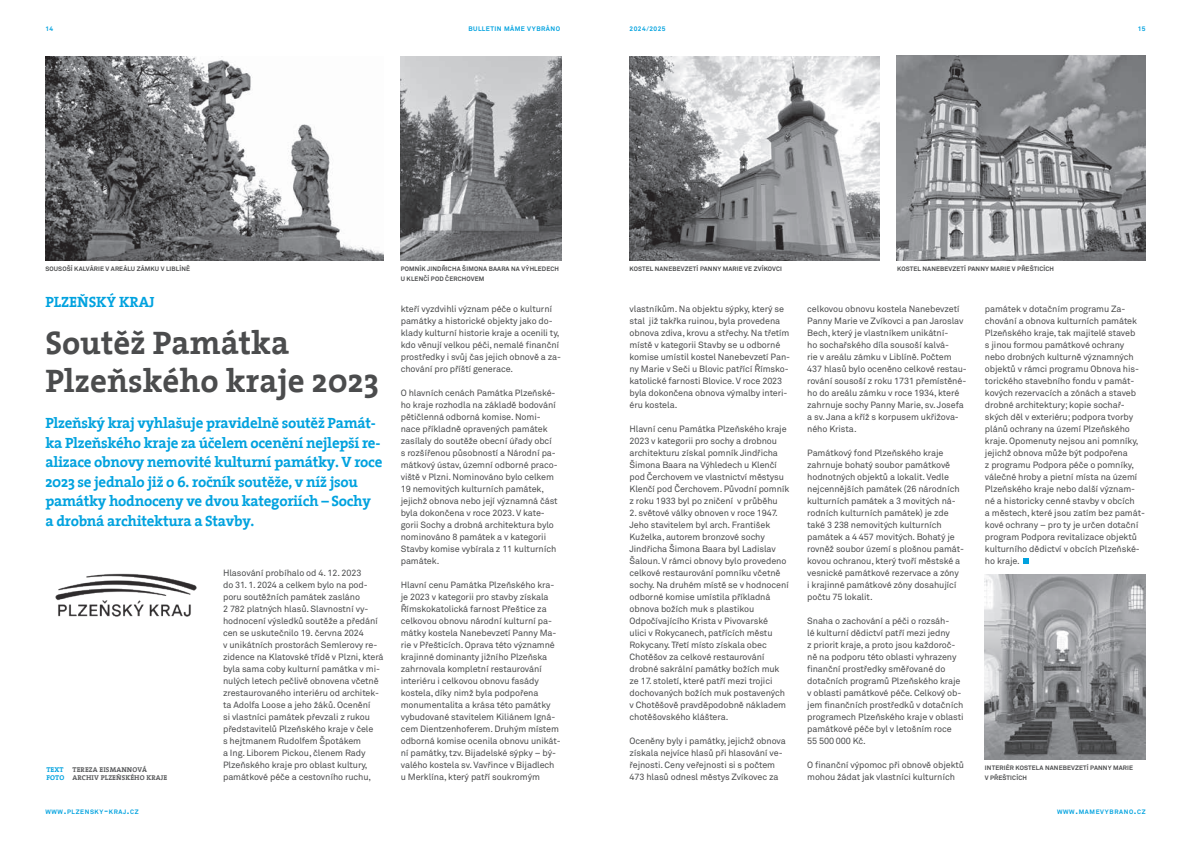
<style>
.page{position:relative;width:1191px;height:842px;background:#fff}
.page>*{position:absolute;margin:0;border:0;box-sizing:border-box;transform-origin:0 0}
.t1{font:700 33px/38px "The Serif";color:#4b4c4d}
.t2{font:700 15px/19.5px "The Serif";letter-spacing:-.02em;color:#00a2df}
.t3{font:700 15px "The Serif";color:#00a2df}
.t4{font:9px/12px "Akkurat CE";letter-spacing:-.01em;color:#4b4c4d}
.t5{font:700 7px/8.4px "The Serif";letter-spacing:.02em;color:#57585a}
.t6{font:700 7px "The Serif";color:#00a2df}
.t7{font:700 6.5px "Akkurat CE";letter-spacing:.07em;color:#00a2df}
.t8{font:700 6.3px/10px "Akkurat CE";letter-spacing:.02em;color:#4b4c4d}
.t9{font:700 6.3px "Akkurat CE";letter-spacing:.1em;color:#00a2df}
.s1{color:#00a2df}
.s2{font-size:9px}
</style>
<div class="page">
<img style="left:45px;top:57px;width:339px;height:204px">
<img style="left:401px;top:57px;width:160px;height:204px">
<img style="left:629px;top:57px;width:250px;height:204px">
<img style="left:896px;top:56px;width:249px;height:205px">
<svg style="left:1023px;top:558px;width:6px;height:6px"></svg>
<img style="left:985px;top:575px;width:160px;height:185px">
<img style="left:55px;top:573px;width:142px;height:44px">
<p class="t7" style="left:468px;top:24px;width:93px">BULLETIN MÁME VYBRÁNO</p>
<p class="t7" style="left:629px;top:24px;width:38px">2024/2025</p>
<p class="t7" style="left:45px;top:24px;width:9px">14</p>
<p class="t7" style="left:1137px;top:24px;width:9px">15</p>
<p class="t8" style="left:45px;top:264px;width:146px">SOUSOŠÍ KALVÁRIE V AREÁLU ZÁMKU V LIBLÍNĚ</p>
<p class="t8" style="left:401px;top:264px;width:160px">POMNÍK JINDŘICHA ŠIMONA BAARA NA VÝHLEDECH<br>U KLENČÍ POD ČERCHOVEM</p>
<p class="t8" style="left:629px;top:264px;width:154px">KOSTEL NANEBEVZETÍ PANNY MARIE VE ZVÍKOVCI</p>
<p class="t8" style="left:897px;top:264px;width:158px">KOSTEL NANEBEVZETÍ PANNY MARIE V PŘEŠTICÍCH</p>
<h2 class="t3" style="left:45px;top:290px;width:111px">PLZEŇSKÝ KRAJ</h2>
<h1 class="t1" style="left:45px;top:323px;width:335px">Soutěž Památka<br>Plzeňského kraje 2023</h1>
<p class="t2" style="left:45px;top:413px;width:338px">Plzeňský kraj vyhlašuje pravidelně soutěž Památ&shy;ka Plzeňského kraje za účelem ocenění nejlepší re&shy;alizace obnovy nemovité kulturní památky. V roce 2023 se jednalo již o 6. ročník soutěže, v níž jsou památky hodnoceny ve dvou kategoriích – Sochy a drobná architektura a Stavby.</p>
<p class="t5" style="left:46px;top:765px;width:123px;text-indent:26px">TEREZA EISMANNOVÁ<br><span class="s1">FOTO</span> ARCHIV PLZEŇSKÉHO KRAJE</p>
<p class="t6" style="left:46px;top:763px;width:19px">TEXT</p>
<p class="t9" style="left:45px;top:808px;width:95px">WWW<span class="s2">.</span>PLZENSKY<span class="s2">-</span>KRAJ<span class="s2">.</span>CZ</p>
<p class="t4" style="left:223px;top:567px;width:162px">Hlasování probíhalo od 4. 12. 2023<br>do 31. 1. 2024 a celkem bylo na pod&shy;poru soutěžních památek zasláno<br>2 782 platných hlasů. Slavnostní vy&shy;hodnocení výsledků soutěže a předání cen se uskutečnilo 19. června 2024<br>v unikátních prostorách Semlerovy re&shy;zidence na Klatovské třídě v Plzni, která byla sama coby kulturní památka v mi&shy;nulých letech pečlivě obnovena včetně zrestaurovaného interiéru od architek&shy;ta Adolfa Loose a jeho žáků. Ocenění<br>si vlastníci památek převzali z rukou představitelů Plzeňského kraje v čele<br>s hejtmanem Rudolfem Špotákem<br>a Ing. Liborem Pickou, členem Rady Plzeňského kraje pro oblast kultury, památkové péče a cestovního ruchu,</p>
<p class="t4" style="left:401px;top:303px;width:162px">kteří vyzdvihli význam péče o kulturní památky a historické objekty jako do&shy;klady kulturní historie kraje a ocenili ty, kdo věnují velkou péči, nemalé finanční prostředky i svůj čas jejich obnově a za&shy;chování pro příští generace.</p>
<p class="t4" style="left:401px;top:387px;width:158px">O hlavních cenách Památka Plzeňské&shy;ho kraje rozhodla na základě bodování pětičlenná odborná komise. Nomi&shy;nace příkladně opravených památek zasílaly do soutěže obecní úřady obcí s rozšířenou působností a Národní pa&shy;mátkový ústav, územní odborné praco&shy;viště v Plzni. Nominováno bylo celkem 19 nemovitých kulturních památek, jejichž obnova nebo její významná část byla dokončena v roce 2023. V kate&shy;gorii Sochy a drobná architektura bylo nominováno 8 památek a v kategorii Stavby komise vybírala z 11 kulturních památek.</p>
<p class="t4" style="left:401px;top:579px;width:161px">Hlavní cenu Památka Plzeňského kra&shy;je 2023 v kategorii pro stavby získala Římskokatolická farnost Přeštice za celkovou obnovu národní kulturní pa&shy;mátky kostela Nanebevzetí Panny Ma&shy;rie v Přešticích. Oprava této významné krajinné dominanty jižního Plzeňska zahrnovala kompletní restaurování interiéru i celkovou obnovu fasády kostela, díky nimž byla podpořena monumentalita a krása této památky vybudované stavitelem Kiliánem Igná&shy;cem Dientzenhoferem. Druhým místem odborná komise ocenila obnovu unikát&shy;ní památky, tzv. Bijadelské sýpky – bý&shy;valého kostela sv. Vavřince v Bijadlech u Merklína, který patří soukromým</p>
<p class="t4" style="left:629px;top:303px;width:162px">vlastníkům. Na objektu sýpky, který se stal již takřka ruinou, byla provedena obnova zdiva, krovu a střechy. Na třetím místě v kategorii Stavby se u odborné komise umístil kostel Nanebevzetí Pan&shy;ny Marie v Seči u Blovic patřící Římsko&shy;katolické farnosti Blovice. V roce 2023 byla dokončena obnova výmalby interi&shy;éru kostela.</p>
<p class="t4" style="left:629px;top:423px;width:161px">Hlavní cenu Památka Plzeňského kraje 2023 v kategorii pro sochy a drobnou architekturu získal pomník Jindřicha Šimona Baara na Výhledech u Klenčí pod Čerchovem ve vlastnictví městysu Klenčí pod Čerchovem. Původní pomník z roku 1933 byl po zničení v průběhu</p>
<p class="t4" style="left:629px;top:507px;width:161px">2. světové války obnoven v roce 1947.<br>Jeho stavitelem byl arch. František Kuželka, autorem bronzové sochy Jindřicha Šimona Baara byl Ladislav Šaloun. V rámci obnovy bylo provedeno celkové restaurování pomníku včetně sochy. Na druhém místě se v hodnocení odborné komise umístila příkladná obnova božích muk s plastikou Odpočívajícího Krista v Pivovarské<br>ulici v Rokycanech, patřících městu Rokycany. Třetí místo získala obec Chotěšov za celkové restaurování drobné sakrální památky božích muk ze 17. století, které patří mezi trojici dochovaných božích muk postavených v Chotěšově pravděpodobně nákladem chotěšovského kláštera.</p>
<p class="t4" style="left:629px;top:735px;width:158px">Oceněny byly i památky, jejichž obnova získala nejvíce hlasů při hlasování ve&shy;řejnosti. Ceny veřejnosti si s počtem 473 hlasů odnesl městys Zvíkovec za</p>
<p class="t4" style="left:807px;top:303px;width:160px">celkovou obnovu kostela Nanebevzetí Panny Marie ve Zvíkovci a pan Jaroslav Bech, který je vlastníkem unikátní-<br>ho sochařského díla sousoší kalvá-<br>rie v areálu zámku v Liblíně. Počtem 437 hlasů bylo oceněno celkové restau&shy;rování sousoší z roku 1731 přemístěné&shy;ho do areálu zámku v roce 1934, které zahrnuje sochy Panny Marie, sv. Josefa a sv. Jana a kříž s korpusem ukřižova&shy;ného Krista.</p>
<p class="t4" style="left:807px;top:447px;width:158px">Památkový fond Plzeňského kraje zahrnuje bohatý soubor památkově hodnotných objektů a lokalit. Vedle nejcennějších památek (26 národních kulturních památek a 3 movitých ná&shy;rodních kulturních památek) je zde také 3 238 nemovitých kulturních památek a 4 457 movitých. Bohatý je rovněž soubor území s plošnou památ&shy;kovou ochranou, který tvoří městské a vesnické památkové rezervace a zóny<br>i krajinné památkové zóny dosahující počtu 75 lokalit.</p>
<p class="t4" style="left:807px;top:615px;width:158px">Snaha o zachování a péči o rozsáh-<br>lé kulturní dědictví patří mezi jedny<br>z priorit kraje, a proto jsou každoroč&shy;ně na podporu této oblasti vyhrazeny finanční prostředky směřované do dotačních programů Plzeňského kraje v oblasti památkové péče. Celkový ob&shy;jem finančních prostředků v dotačních programech Plzeňského kraje v oblasti památkové péče byl v letošním roce 55 500 000 Kč.</p>
<p class="t4" style="left:807px;top:759px;width:158px">O finanční výpomoc při obnově objektů mohou žádat jak vlastníci kulturních</p>
<p class="t4" style="left:985px;top:303px;width:161px">památek v dotačním programu Za&shy;chování a obnova kulturních památek Plzeňského kraje, tak majitelé staveb<br>s jinou formou památkové ochrany nebo drobných kulturně významných objektů v rámci programu Obnova his&shy;torického stavebního fondu v památ&shy;kových rezervacích a zónách a staveb drobné architektury; kopie sochař&shy;ských děl v exteriéru; podpora tvorby plánů ochrany na území Plzeňského kraje. Opomenuty nejsou ani pomníky, jejichž obnova může být podpořena<br>z programu Podpora péče o pomníky, válečné hroby a pietní místa na území Plzeňského kraje nebo další význam&shy;né a historicky cenné stavby v obcích<br>a městech, které jsou zatím bez památ&shy;kové ochrany – pro ty je určen dotační program Podpora revitalizace objektů kulturního dědictví v obcích Plzeňské&shy;ho kraje.</p>
<p class="t8" style="left:985px;top:763px;width:150px">INTERIÉR KOSTELA NANEBEVZETÍ PANNY MARIE<br>V PŘEŠTICÍCH</p>
<p class="t9" style="left:1057px;top:808px;width:90px">WWW<span class="s2">.</span>MAMEVYBRANO<span class="s2">.</span>CZ</p>
</div>
